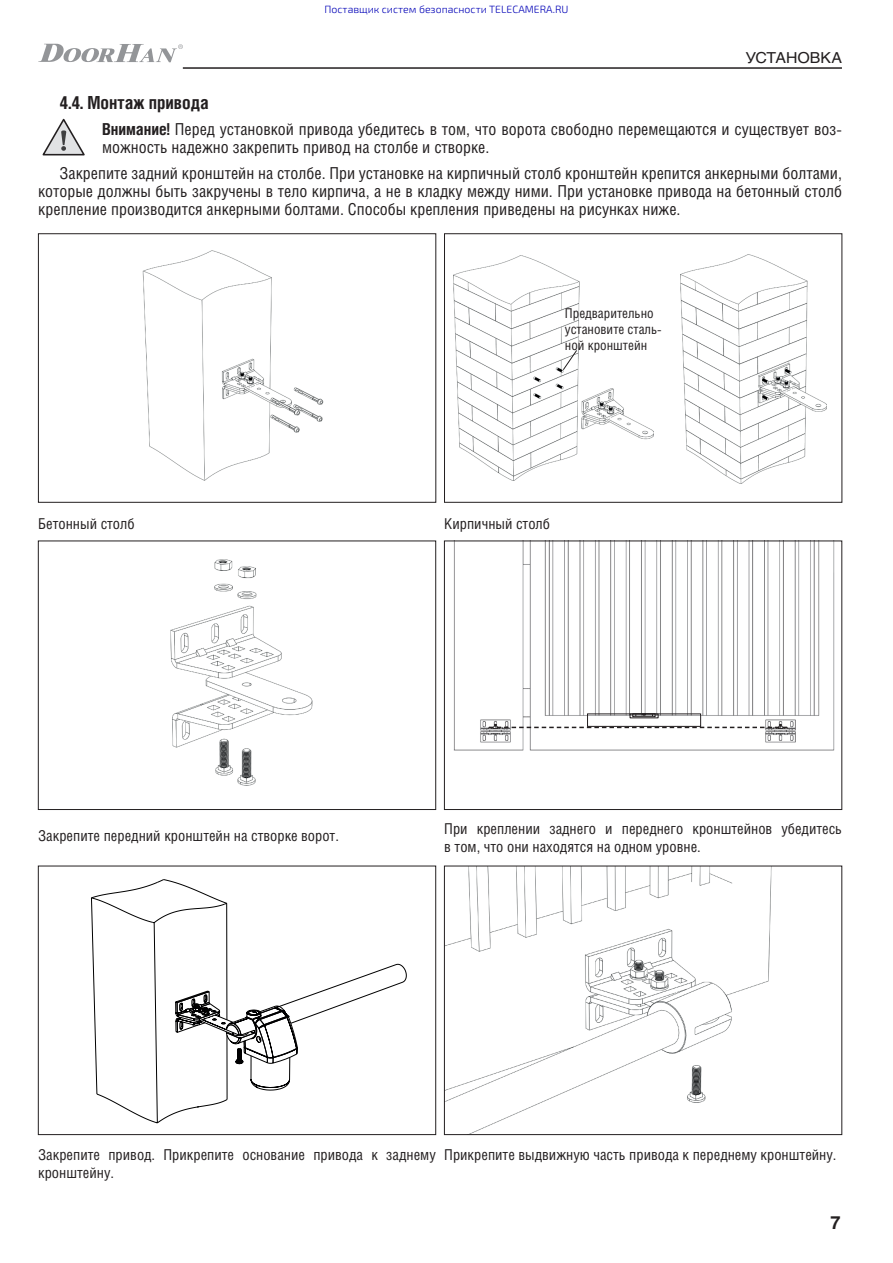
<style>
.page{position:relative;width:893px;height:1263px;background:#fff}
.page>*{position:absolute;margin:0;border:0;box-sizing:border-box;transform-origin:0 0}
.t1{font:700 18px "Helios Cond";color:#231f20}
.t2{font:700 18px "Helios";color:#231f20}
.t3{font:16.5px/18px "Helios Cond";color:#231f20;text-align:justify}
.t4{font:15px/18px "Helios Cond";color:#231f20}
.t5{font:15px "Helios";color:#231f20;scale:1.05 1}
.t6{font:13.5px/16.2px "Helios Cond";color:#231f20}
.t7{font:300 10.5px "Exo 2.0";color:#0000b7}
.s1{font-weight:700}
</style>
<div class="page">
<hr style="left:183px;top:67px;width:659px;height:2px;background:#231f20">
<svg style="left:38px;top:44px;width:145px;height:18px"></svg>
<svg style="left:42px;top:118px;width:43px;height:38px"></svg>
<img style="left:170px;top:559px;width:143px;height:227px">
<div style="left:38px;top:541px;width:398px;height:269px;border:1px solid #231f20"></div>
<img style="left:142px;top:250px;width:182px;height:231px">
<img style="left:454px;top:255px;width:199px;height:226px">
<img style="left:453px;top:543px;width:382px;height:208px">
<div style="left:444px;top:541px;width:398px;height:269px;border:1px solid #231f20"></div>
<svg style="left:489px;top:727px;width:298px;height:1px"></svg>
<div style="left:587px;top:714px;width:114px;height:13px;border:1px solid #231f20"></div>
<svg style="left:629px;top:713px;width:30px;height:5px"></svg>
<img style="left:446px;top:868px;width:326px;height:265px">
<div style="left:444px;top:866px;width:398px;height:269px;border:1px solid #231f20"></div>
<svg style="left:91px;top:879px;width:316px;height:244px"></svg>
<div style="left:38px;top:866px;width:398px;height:269px;border:1px solid #231f20"></div>
<svg style="left:562px;top:349px;width:16px;height:22px"></svg>
<img style="left:680px;top:255px;width:147px;height:228px">
<p class="t7" style="left:325px;top:5px;width:245px">Поставщик систем безопасности TELECAMERA.RU</p>
<p class="t5" style="left:746px;top:49px;width:93px">УСТАНОВКА</p>
<p class="t1" style="left:60px;top:91px;width:151px">4.4. Монтаж привода</p>
<p class="t3" style="left:102px;top:120px;width:741px"><span class="s1">Внимание!</span> Перед установкой привода убедитесь в том, что ворота свободно перемещаются и существует воз&shy;можность надежно закрепить привод на столбе и створке.</p>
<p class="t3" style="left:38px;top:163px;width:805px;text-indent:21px">Закрепите задний кронштейн на столбе. При установке на кирпичный столб кронштейн крепится анкерными болтами, которые должны быть закручены в тело кирпича, а не в кладку между ними. При установке привода на бетонный столб крепление производится анкерными болтами. Способы крепления приведены на рисунках ниже.</p>
<p class="t4" style="left:38px;top:514px;width:98px">Бетонный столб</p>
<p class="t6" style="left:565px;top:305px;width:98px">Предварительно установите сталь&shy;ной кронштейн</p>
<p class="t4" style="left:444px;top:514px;width:107px">Кирпичный столб</p>
<p class="t4" style="left:38px;top:826px;width:302px">Закрепите передний кронштейн на створке ворот.</p>
<p class="t4" style="left:444px;top:819px;width:399px">При креплении заднего и переднего кронштейнов убедитесь в том, что они находятся на одном уровне.</p>
<p class="t4" style="left:38px;top:1146px;width:800px">Закрепите привод. Прикрепите основание привода к заднему Прикрепите выдвижную часть привода к переднему кронштейну. кронштейну.</p>
<p class="t2" style="left:830px;top:1212px;width:12px">7</p>
</div>
